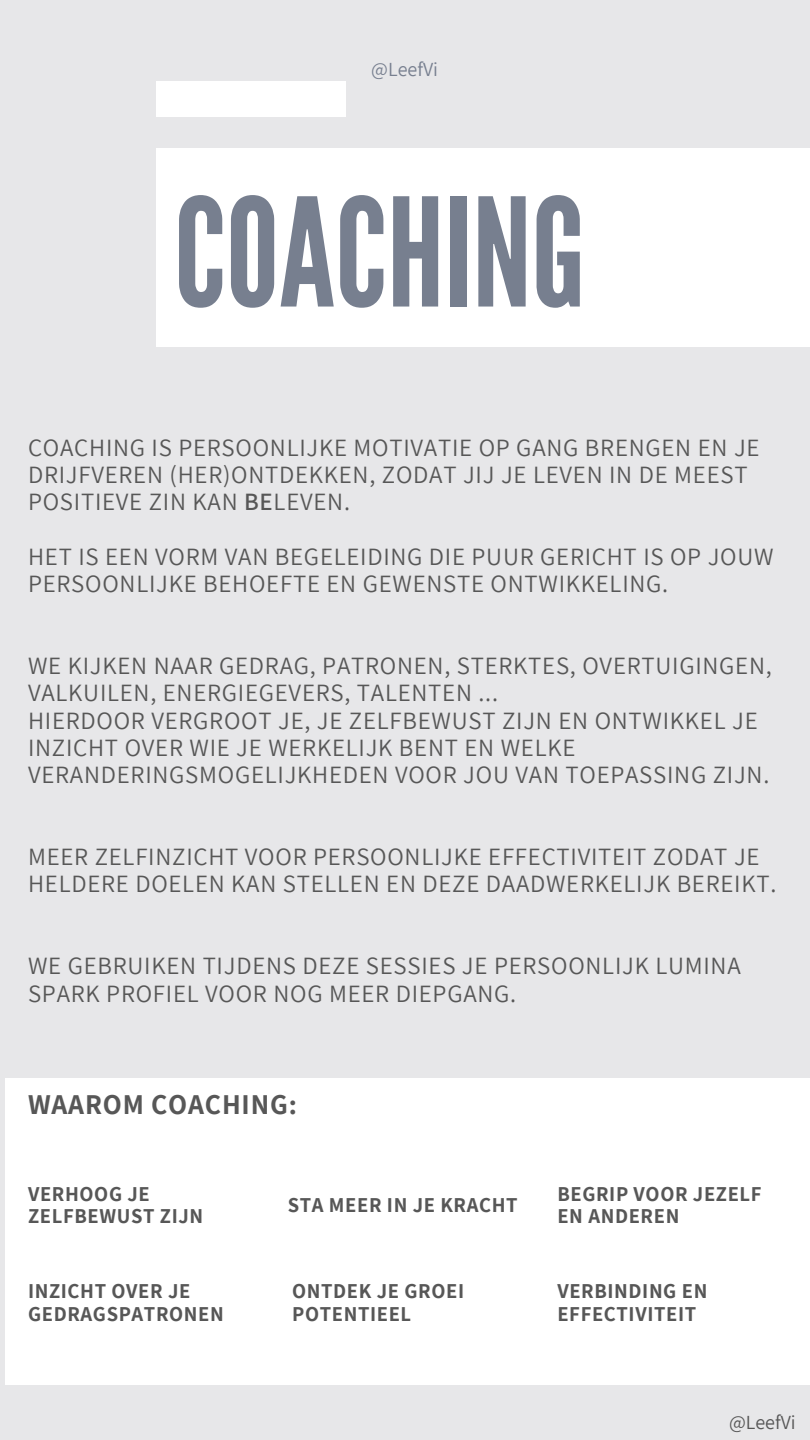
<style>
.page{position:relative;width:810px;height:1440px;background:#e7e7e9}
.page>*{position:absolute;margin:0;border:0;box-sizing:border-box;transform-origin:0 0}
.t1{font:150px "League Gothic";color:#777f8f}
.t2{font:700 28px "Assistant";letter-spacing:.03em;color:#575757}
.t3{font:24.9px/27.3px "Assistant";letter-spacing:.03em;color:#575757}
.t4{font:700 20.7px/22.7px "Assistant";letter-spacing:.03em;color:#575757}
.t5{font:20px "Assistant";color:#777f8f}
.t6{font:20px "Assistant";color:#575757}
.s1{font-weight:600}
</style>
<div class="page">
<div style="left:156px;top:81px;width:189px;height:35px;background:#fff"></div>
<div style="left:5px;top:1079px;width:805px;height:306px;background:#fff"></div>
<div style="left:156px;top:148px;width:654px;height:199px;background:#fff"></div>
<p class="t5" style="left:371px;top:56px;width:68px">@LeefVi</p>
<h1 class="t1" style="left:174px;top:166px;width:413px">COACHING</h1>
<p class="t3" style="left:28px;top:433px;width:733px">COACHING IS PERSOONLIJKE MOTIVATIE OP GANG BRENGEN EN JE<br>DRIJFVEREN (HER)ONTDEKKEN, ZODAT JIJ JE LEVEN IN DE MEEST<br>POSITIEVE ZIN KAN <span class="s1">BE</span>LEVEN.</p>
<p class="t3" style="left:28px;top:542px;width:747px">HET IS EEN VORM VAN BEGELEIDING DIE PUUR GERICHT IS OP JOUW<br>PERSOONLIJKE BEHOEFTE EN GEWENSTE ONTWIKKELING.</p>
<p class="t3" style="left:28px;top:651px;width:745px">WE KIJKEN NAAR GEDRAG, PATRONEN, STERKTES, OVERTUIGINGEN, VALKUILEN, ENERGIEGEVERS, TALENTEN ...<br>HIERDOOR VERGROOT JE, JE ZELFBEWUST ZIJN EN ONTWIKKEL JE INZICHT OVER WIE JE WERKELIJK BENT EN WELKE VERANDERINGSMOGELIJKHEDEN VOOR JOU VAN TOEPASSING ZIJN.</p>
<p class="t3" style="left:28px;top:842px;width:750px">MEER ZELFINZICHT VOOR PERSOONLIJKE EFFECTIVITEIT ZODAT JE<br>HELDERE DOELEN KAN STELLEN EN DEZE DAADWERKELIJK BEREIKT.</p>
<p class="t3" style="left:28px;top:952px;width:714px">WE GEBRUIKEN TIJDENS DEZE SESSIES JE PERSOONLIJK LUMINA<br>SPARK PROFIEL VOOR NOG MEER DIEPGANG.</p>
<p class="t2" style="left:28px;top:1086px;width:270px">WAAROM COACHING:</p>
<p class="t4" style="left:28px;top:1182px;width:177px">VERHOOG JE<br>ZELFBEWUST ZIJN</p>
<p class="t4" style="left:28px;top:1279px;width:197px">INZICHT OVER JE<br>GEDRAGSPATRONEN</p>
<p class="t4" style="left:288px;top:1193px;width:231px">STA MEER IN JE KRACHT</p>
<p class="t4" style="left:292px;top:1279px;width:173px">ONTDEK JE GROEI<br>POTENTIEEL</p>
<p class="t4" style="left:557px;top:1182px;width:206px">BEGRIP VOOR JEZELF<br>EN ANDEREN</p>
<p class="t4" style="left:557px;top:1279px;width:151px">VERBINDING EN<br>EFFECTIVITEIT</p>
<p class="t6" style="left:729px;top:1409px;width:68px">@LeefVi</p>
</div>
